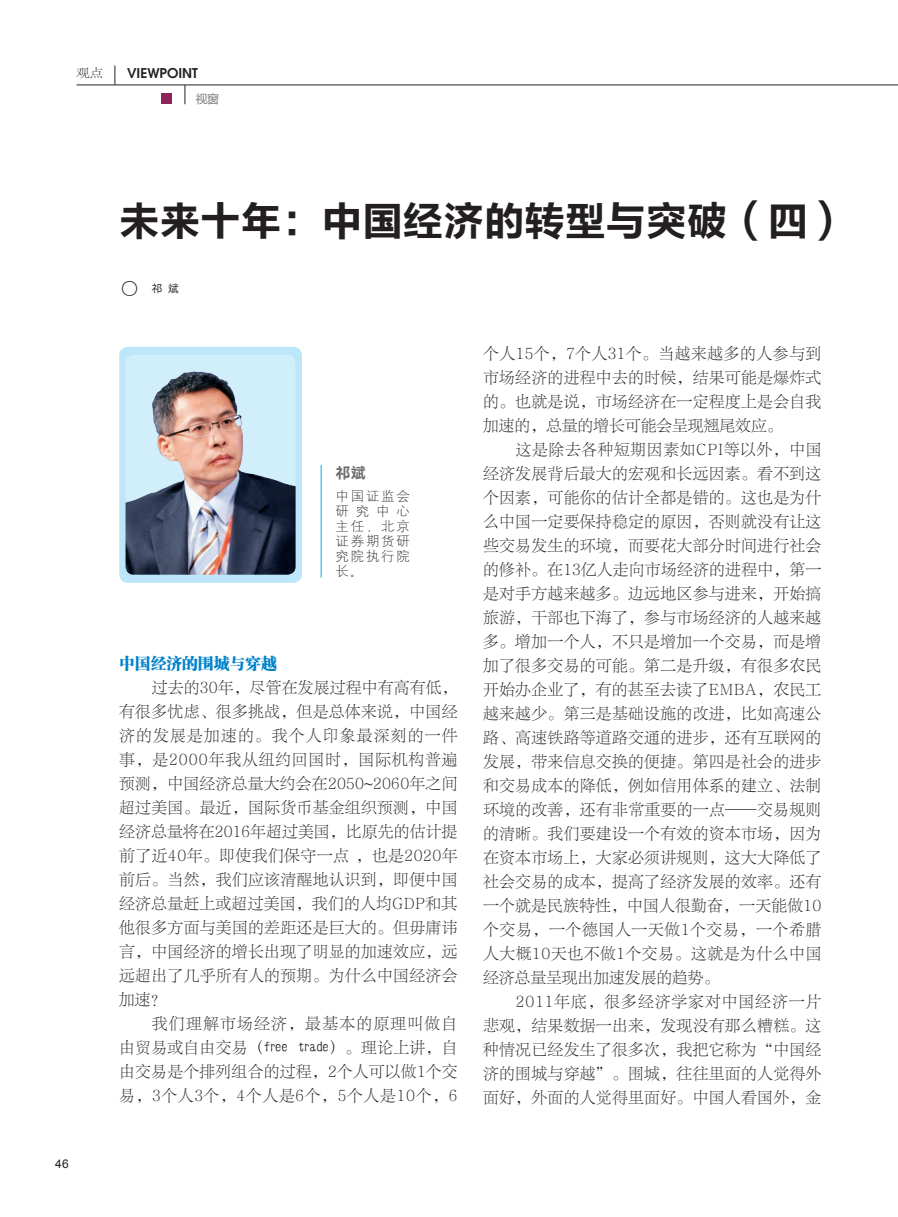
<style>
.page{position:relative;width:898px;height:1217px;background:#fff}
.page>*{position:absolute;margin:0;border:0;box-sizing:border-box;transform-origin:0 0}
.正文{font:40.5px "FZLTCHJW GB1 0";color:#231f20}
.正文-2{font:15.75px/24px "FZLTSK GBK1 0";letter-spacing:.025em;color:#231f20;text-align:justify}
.正文-3{font:15.75px "FZCSJW GB1 0";color:#0082c9}
.正文-4{font:15px "FZLTCHJW GB1 0";color:#6c6d70}
.正文-5{font:13.5px/15px "H Yg 1 gj";letter-spacing:.125em;color:#231f20;text-align:justify}
.t1{font:600 13.5px "Avant Garde";color:#231f20}
.t2{font:12px "FZLTSK GBK1 0";color:#231f20;scale:1.1 1}
.t3{font:12px "Arial";color:#231f20}
.提示语{font:12px "FZLTHJW GB1 0";color:#787a7d}
.作者{font:10.5px "FZLTHJW GB1 0";color:#231f20}
.s1{font-size:21px}
.s2{font-family:"H Yc 1 gj"}
</style>
<div class="page">
<hr style="left:77px;top:85px;width:820px;height:1px;background:#231f20">
<svg style="left:115px;top:65px;width:1px;height:20px"></svg>
<hr style="left:320px;top:465px;width:1px;height:112px;background:#00aeef">
<div style="left:119px;top:347px;width:183px;height:235px;background:#bee6fb;border-radius:9px"></div>
<img style="left:125px;top:355px;width:170px;height:219px">
<div style="left:161px;top:94px;width:11px;height:10px;background:#8e235a"></div>
<svg style="left:185px;top:85px;width:1px;height:19px"></svg>
<p class="t2" style="left:77px;top:67px;width:26px">观点</p>
<p class="t1" style="left:127px;top:64px;width:72px">VIEWPOINT</p>
<p class="提示语" style="left:196px;top:92px;width:25px">视窗</p>
<p class="t3" style="left:55px;top:1155px;width:15px">46</p>
<p class="正文" style="left:119px;top:198px;width:731px">未来十年：中国经济的转型与突破（四）</p>
<p class="作者" style="left:119px;top:283px;width:61px"><span class="s1">○</span> 祁 斌</p>
<p class="正文-4" style="left:335px;top:464px;width:31px">祁斌</p>
<p class="正文-5" style="left:335px;top:488px;width:76px">中国证监会研究中心主任，北京证券期货研究院执行院长。</p>
<p class="正文-3" style="left:119px;top:654px;width:159px">中国经济的围城与穿越</p>
<p class="正文-2" style="left:119px;top:675px;width:340px;text-indent:33px">过去的30年，尽管在发展过程中有高有低，有很多忧虑、很多挑战，但是总体来说，中国经济的发展是加速的。我个人印象最深刻的一件事，是2000年我从纽约回国时，国际机构普遍预测，中国经济总量大约会在2050~2060年之间超过美国。最近，国际货币基金组织预测，中国经济总量将在2016年超过美国，比原先的估计提前了近40年。即使我们保守一点 ，也是2020年前后。当然，我们应该清醒地认识到，即便中国经济总量赶上或超过美国，我们的人均GDP和其他很多方面与美国的差距还是巨大的。但毋庸讳言，中国经济的增长出现了明显的加速效应，远远超出了几乎所有人的预期。为什么中国经济会加速？</p>
<p class="正文-2" style="left:119px;top:1011px;width:340px;text-indent:33px">我们理解市场经济，最基本的原理叫做自由贸易或自由交易<span class="s2">（free trade）</span>。理论上讲，自由交易是个排列组合的过程，2个人可以做1个交易，3个人3个，4个人是6个，5个人是10个，6</p>
<p class="正文-2" style="left:483px;top:342px;width:340px">个人15个，7个人31个。当越来越多的人参与到市场经济的进程中去的时候，结果可能是爆炸式的。也就是说，市场经济在一定程度上是会自我加速的，总量的增长可能会呈现翘尾效应。</p>
<p class="正文-2" style="left:483px;top:438px;width:340px;text-indent:33px">这是除去各种短期因素如CPI等以外，中国经济发展背后最大的宏观和长远因素。看不到这个因素，可能你的估计全都是错的。这也是为什么中国一定要保持稳定的原因，否则就没有让这些交易发生的环境，而要花大部分时间进行社会的修补。在13亿人走向市场经济的进程中，第一是对手方越来越多。边远地区参与进来，开始搞旅游，干部也下海了，参与市场经济的人越来越多。增加一个人，不只是增加一个交易，而是增加了很多交易的可能。第二是升级，有很多农民开始办企业了，有的甚至去读了EMBA，农民工越来越少。第三是基础设施的改进，比如高速公路、高速铁路等道路交通的进步，还有互联网的发展，带来信息交换的便捷。第四是社会的进步和交易成本的降低，例如信用体系的建立、法制环境的改善，还有非常重要的一点——交易规则的清晰。我们要建设一个有效的资本市场，因为在资本市场上，大家必须讲规则，这大大降低了社会交易的成本，提高了经济发展的效率。还有一个就是民族特性，中国人很勤奋，一天能做10个交易，一个德国人一天做1个交易，一个希腊人大概10天也不做1个交易。这就是为什么中国经济总量呈现出加速发展的趋势。</p>
<p class="正文-2" style="left:483px;top:990px;width:340px;text-indent:33px">2011年底，很多经济学家对中国经济一片悲观，结果数据一出来，发现没有那么糟糕。这种情况已经发生了很多次，我把它称为“中国经济的围城与穿越”。围城，往往里面的人觉得外面好，外面的人觉得里面好。中国人看国外，金</p>
</div>
